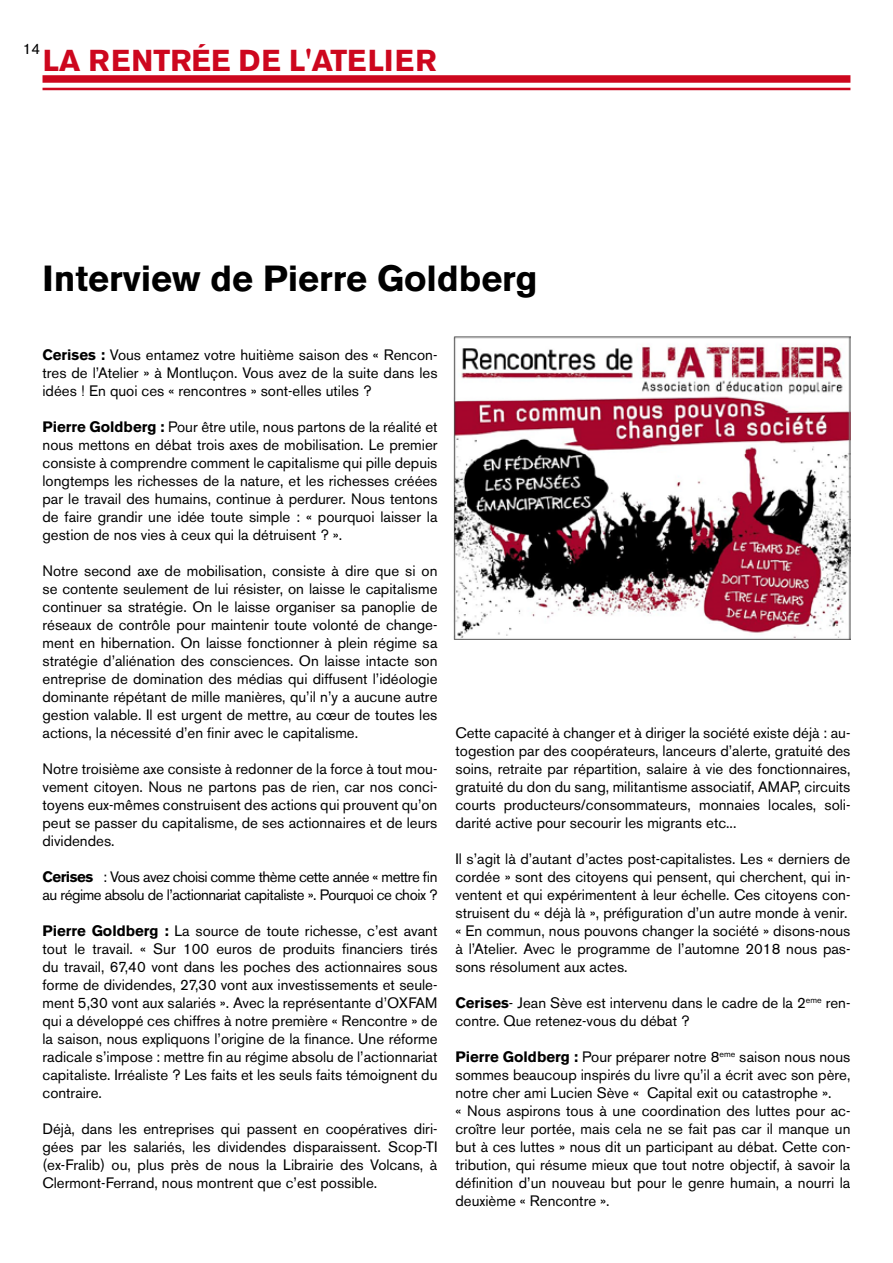
<style>
.page{position:relative;width:893px;height:1263px;background:#fff}
.page>*{position:absolute;margin:0;border:0;box-sizing:border-box;transform-origin:0 0}
.t1{font:700 36px "Akzidenz Grotesk BE";color:#000}
.t2{font:700 30px "Akzidenz Grotesk BE";color:#cd071e}
.t3{font:15px/18px "Akzidenz Grotesk BE";color:#000;text-align:justify}
.t4{font:15px/18px "Akzidenz Grotesk BE";letter-spacing:-.03em;color:#000}
.s1{font-weight:700}
</style>
<div class="page">
<div style="left:43px;top:75px;width:807px;height:8px;background:#cd071e"></div>
<hr style="left:43px;top:88px;width:807px;height:2px;background:#cd071e">
<img style="left:454px;top:336px;width:396px;height:303px">
<h2 class="t2" style="left:43px;top:43px;width:395px">LA RENTRÉE DE L'ATELIER</h2>
<p class="t3" style="left:23px;top:40px;width:19px">14</p>
<h1 class="t1" style="left:43px;top:257px;width:497px">Interview de Pierre Goldberg</h1>
<p class="t3" style="left:43px;top:346px;width:396px"><span class="s1">Cerises :</span> Vous entamez votre huitième saison des « Rencon&shy;tres de l’Atelier » à Montluçon. Vous avez de la suite dans les idées ! En quoi ces « rencontres » sont-elles utiles ?</p>
<p class="t3" style="left:43px;top:418px;width:396px"><span class="s1">Pierre Goldberg :</span> Pour être utile, nous partons de la réalité et nous mettons en débat trois axes de mobilisation. Le premier consiste à comprendre comment le capitalisme qui pille depuis longtemps les richesses de la nature, et les richesses créées par le travail des humains, continue à perdurer. Nous tentons de faire grandir une idée toute simple : « pourquoi laisser la gestion de nos vies à ceux qui la détruisent ? ».</p>
<p class="t3" style="left:43px;top:562px;width:396px">Notre second axe de mobilisation, consiste à dire que si on se contente seulement de lui résister, on laisse le capitalisme continuer sa stratégie. On le laisse organiser sa panoplie de réseaux de contrôle pour maintenir toute volonté de change&shy;ment en hibernation. On laisse fonctionner à plein régime sa stratégie d’aliénation des consciences. On laisse intacte son entreprise de domination des médias qui diffusent l’idéologie dominante répétant de mille manières, qu’il n’y a aucune autre gestion valable. Il est urgent de mettre, au cœur de toutes les actions, la nécessité d’en finir avec le capitalisme.</p>
<p class="t3" style="left:43px;top:760px;width:396px">Notre troisième axe consiste à redonner de la force à tout mou&shy;vement citoyen. Nous ne partons pas de rien, car nos conci&shy;toyens eux-mêmes construisent des actions qui prouvent qu’on peut se passer du capitalisme, de ses actionnaires et de leurs dividendes.</p>
<p class="t4" style="left:43px;top:868px;width:396px"><span class="s1">Cerises</span> : Vous avez choisi comme thème cette année « mettre fin au régime absolu de l’actionnariat capitaliste ». Pourquoi ce choix ?</p>
<p class="t3" style="left:43px;top:922px;width:396px"><span class="s1">Pierre Goldberg :</span> La source de toute richesse, c’est avant tout le travail. « Sur 100 euros de produits financiers tirés du travail, 67,40 vont dans les poches des actionnaires sous forme de dividendes, 27,30 vont aux investissements et seule&shy;ment 5,30 vont aux salariés ». Avec la représentante d’OXFAM qui a développé ces chiffres à notre première « Rencontre » de la saison, nous expliquons l’origine de la finance. Une réforme radicale s’impose : mettre fin au régime absolu de l’actionnariat capitaliste. Irréaliste ? Les faits et les seuls faits témoignent du contraire.</p>
<p class="t3" style="left:43px;top:1120px;width:396px">Déjà, dans les entreprises qui passent en coopératives diri&shy;gées par les salariés, les dividendes disparaissent. Scop-TI (ex-Fralib) ou, plus près de nous la Librairie des Volcans, à Clermont-Ferrand, nous montrent que c’est possible.</p>
<p class="t3" style="left:455px;top:724px;width:396px">Cette capacité à changer et à diriger la société existe déjà : au&shy;togestion par des coopérateurs, lanceurs d’alerte, gratuité des soins, retraite par répartition, salaire à vie des fonctionnaires, gratuité du don du sang, militantisme associatif, AMAP, circuits courts producteurs/consommateurs, monnaies locales, soli&shy;darité active pour secourir les migrants etc...</p>
<p class="t3" style="left:455px;top:850px;width:396px;text-align:left">Il s’agit là d’autant d’actes post-capitalistes. Les « derniers de cordée » sont des citoyens qui pensent, qui cherchent, qui in&shy;ventent et qui expérimentent à leur échelle. Ces citoyens con&shy;struisent du « déjà là », préfiguration d’un autre monde à venir. « En commun, nous pouvons changer la société » disons-nous à l’Atelier. Avec le programme de l’automne 2018 nous pas&shy;sons résolument aux actes.</p>
<p class="t3" style="left:455px;top:994px;width:396px"><span class="s1">Cerises</span>- Jean Sève est intervenu dans le cadre de la 2<sup>eme</sup> ren&shy;contre. Que retenez-vous du débat ?</p>
<p class="t3" style="left:455px;top:1048px;width:396px;text-align:left"><span class="s1">Pierre Goldberg :</span> Pour préparer notre 8<sup>eme</sup> saison nous nous sommes beaucoup inspirés du livre qu’il a écrit avec son père, notre cher ami Lucien Sève « Capital exit ou catastrophe ».<br>« Nous aspirons tous à une coordination des luttes pour ac&shy;croître leur portée, mais cela ne se fait pas car il manque un but à ces luttes » nous dit un participant au débat. Cette con&shy;tribution, qui résume mieux que tout notre objectif, à savoir la définition d’un nouveau but pour le genre humain, a nourri la deuxième « Rencontre ».</p>
</div>
